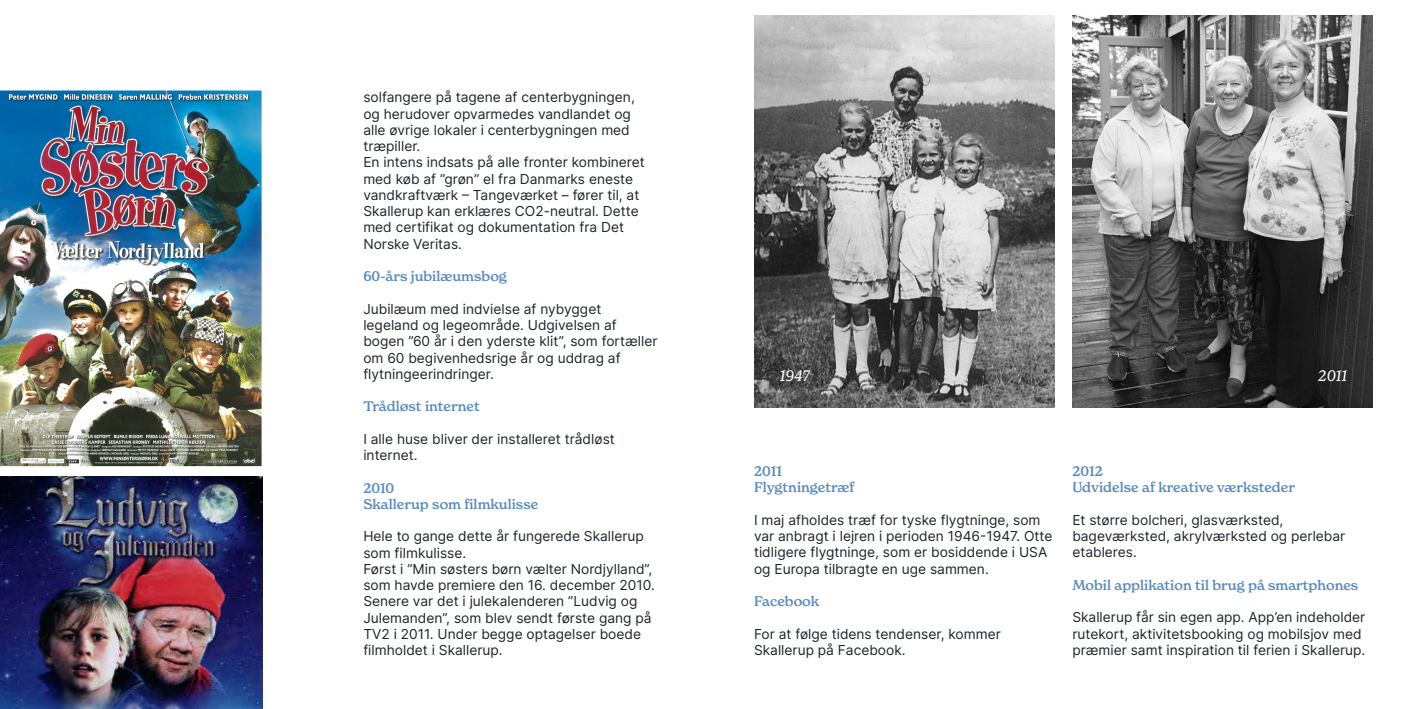
<style>
.page{position:relative;width:1418px;height:709px;background:#fff}
.page>*{position:absolute;margin:0;border:0;box-sizing:border-box;transform-origin:0 0}
.t1{font:italic 15px "New Spirit";color:#fff}
.t2{font:13.75px/16.2px "Inter";color:#1c262e}
.t3{font:500 13.75px/16.2px "New Spirit";color:#598bc0}
</style>
<div class="page">
<img style="left:754px;top:16px;width:300px;height:392px">
<img style="left:1072px;top:16px;width:300px;height:392px">
<img style="left:0;top:90px;width:262px;height:377px">
<img style="left:0;top:477px;width:262px;height:232px">
<p class="t2" style="left:363px;top:89px;width:283px">solfangere på tagene af centerbygningen, og herudover opvarmedes vandlandet og alle øvrige lokaler i centerbygningen med træpiller.<br>En intens indsats på alle fronter kombineret med køb af ”grøn” el fra Danmarks eneste vandkraftværk – Tangeværket – fører til, at Skallerup kan erklæres CO2-neutral. Dette med certifikat og dokumentation fra Det Norske Veritas.</p>
<p class="t3" style="left:363px;top:268px;width:145px">60-års jubilæumsbog</p>
<p class="t2" style="left:363px;top:300px;width:296px">Jubilæum med indvielse af nybygget legeland og legeområde. Udgivelsen af bogen ”60 år i den yderste klit”, som fortæller om 60 begivenhedsrige år og uddrag af flytningeerindringer.</p>
<p class="t3" style="left:363px;top:398px;width:118px">Trådløst internet</p>
<p class="t2" style="left:363px;top:430px;width:253px">I alle huse bliver der installeret trådløst internet.</p>
<p class="t3" style="left:363px;top:479px;width:176px">2010<br>Skallerup som filmkulisse</p>
<p class="t2" style="left:363px;top:528px;width:293px">Hele to gange dette år fungerede Skallerup som filmkulisse.<br>Først i ”Min søsters børn vælter Nordjylland”, som havde premiere den 16. december 2010.<br>Senere var det i julekalenderen ”Ludvig og Julemanden”, som blev sendt første gang på TV2 i 2011. Under begge optagelser boede filmholdet i Skallerup.</p>
<p class="t1" style="left:780px;top:366px;width:31px">1947</p>
<p class="t1" style="left:1318px;top:366px;width:30px">2011</p>
<p class="t3" style="left:754px;top:463px;width:102px">2011<br>Flygtningetræf</p>
<p class="t2" style="left:754px;top:511px;width:300px">I maj afholdes træf for tyske flygtninge, som var anbragt i lejren i perioden 1946-1947. Otte tidligere flygtninge, som er bosiddende i USA og Europa tilbragte en uge sammen.</p>
<p class="t3" style="left:754px;top:593px;width:67px">Facebook</p>
<p class="t2" style="left:754px;top:625px;width:248px">For at følge tidens tendenser, kommer<br>Skallerup på Facebook.</p>
<p class="t3" style="left:1072px;top:463px;width:224px">2012<br>Udvidelse af kreative værksteder</p>
<p class="t2" style="left:1072px;top:511px;width:274px">Et større bolcheri, glasværksted, bageværksted, akrylværksted og perlebar etableres.</p>
<p class="t3" style="left:1072px;top:576px;width:287px">Mobil applikation til brug på smartphones</p>
<p class="t2" style="left:1072px;top:609px;width:294px">Skallerup får sin egen app. App’en indeholder rutekort, aktivitetsbooking og mobilsjov med præmier samt inspiration til ferien i Skallerup.</p>
</div>
